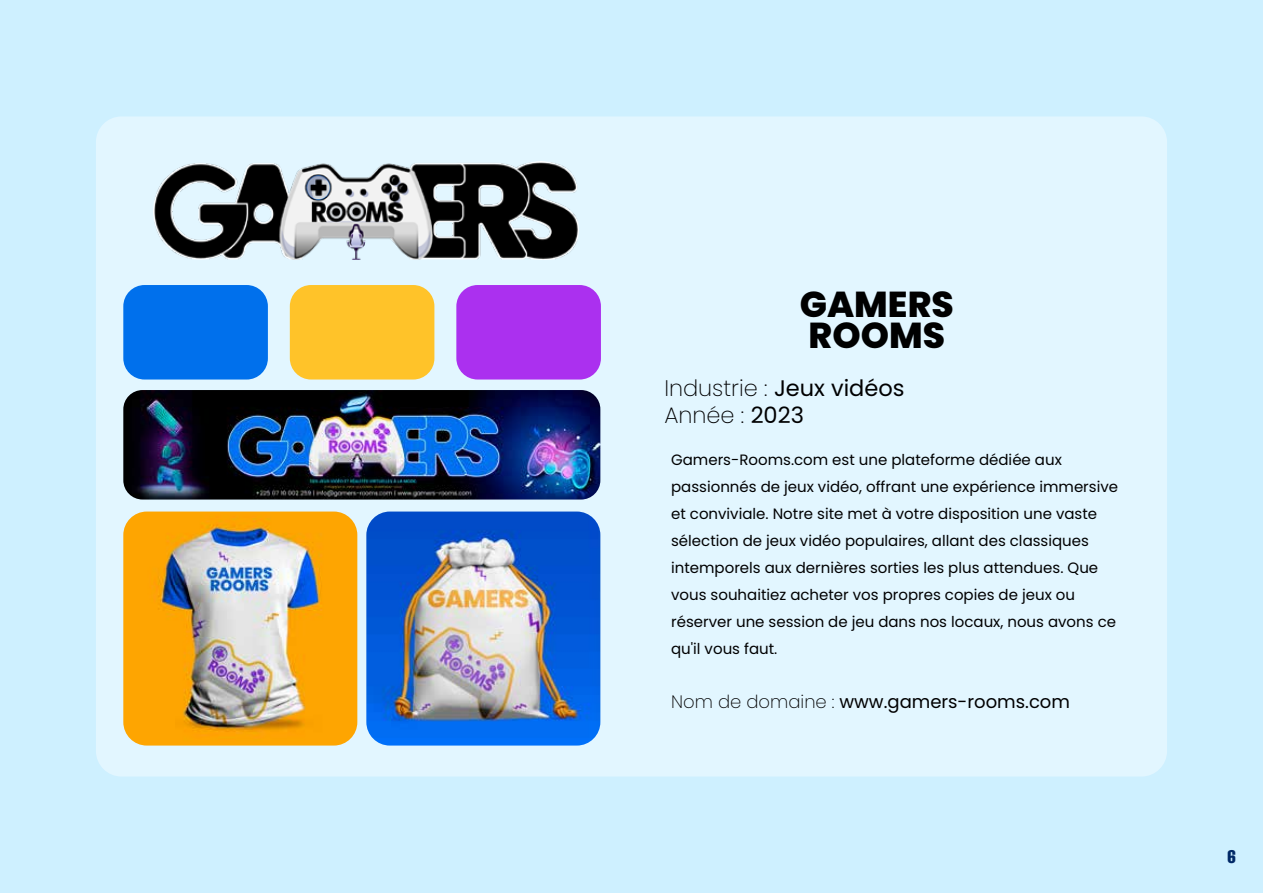
<style>
.page{position:relative;width:1263px;height:893px;background:#cef0ff}
.page>*{position:absolute;margin:0;border:0;box-sizing:border-box;transform-origin:0 0}
.t1{font:800 36px/31.5px "Poppins";color:#000}
.t2{font:200 22.5px/27px "Poppins";color:#000}
.t3{font:18px "Poppins";color:#000}
.t4{font:extra-condensed 18px "Helvetica";color:#002866}
.t5{font:15px/27px "Poppins";color:#000}
.s1{font-weight:400}
.s2{font-weight:200}
</style>
<div class="page">
<div style="left:96px;top:116px;width:1071px;height:660px;background:#e2f6ff;border-radius:26px"></div>
<img style="left:153px;top:162px;width:425px;height:97px">
<img style="left:123px;top:512px;width:234px;height:234px">
<img style="left:366px;top:512px;width:234px;height:234px">
<img style="left:123px;top:390px;width:477px;height:110px">
<div style="left:123px;top:285px;width:145px;height:95px;background:#0070ec;border-radius:21px"></div>
<div style="left:290px;top:285px;width:144px;height:95px;background:#ffc329;border-radius:21px"></div>
<div style="left:456px;top:285px;width:145px;height:95px;background:#ab30ef;border-radius:21px"></div>
<h1 class="t1" style="left:800px;top:288px;width:155px">GAMERS<br>ROOMS</h1>
<h2 class="t2" style="left:664px;top:374px;width:242px">Industrie : <span class="s1">Jeux vidéos<br></span>Année : <span class="s1">2023</span></h2>
<p class="t5" style="left:671px;top:447px;width:448px">Gamers-Rooms.com est une plateforme dédiée aux passionnés de jeux vidéo, offrant une expérience immersive et conviviale. Notre site met à votre disposition une vaste sélection de jeux vidéo populaires, allant des classiques intemporels aux dernières sorties les plus attendues. Que vous souhaitiez acheter vos propres copies de jeux ou réserver une session de jeu dans nos locaux, nous avons ce qu'il vous faut.</p>
<p class="t3" style="left:671px;top:691px;width:400px"><span class="s2">Nom de domaine :</span> www.gamers-rooms.com</p>
<p class="t4" style="left:1227px;top:845px;width:10px">6</p>
</div>
